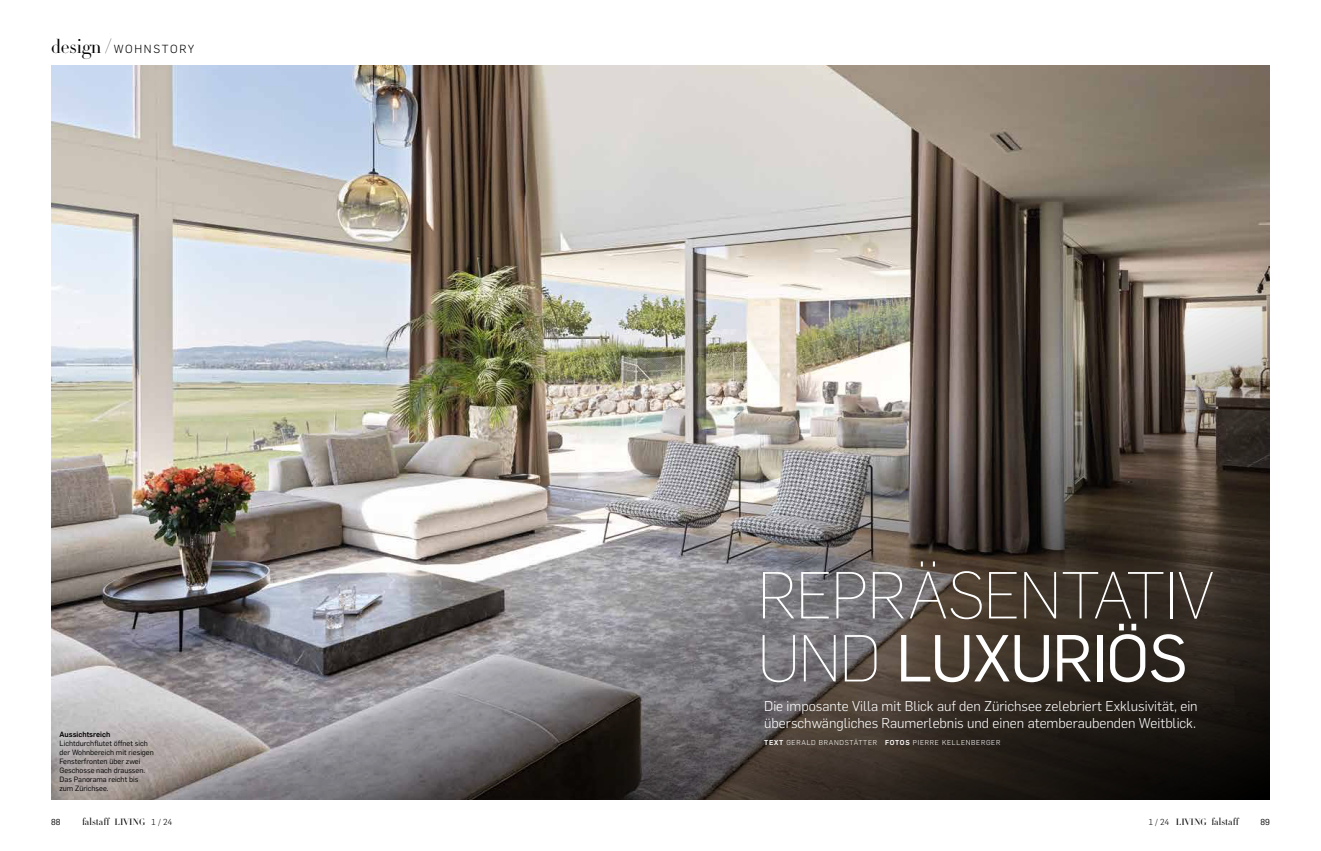
<style>
.page{position:relative;width:1321px;height:851px;background:#fff}
.page>*{position:absolute;margin:0;border:0;box-sizing:border-box;transform-origin:0 0}
.t1{font:200 65px/63px "Flama";letter-spacing:-.02em;color:#fff}
.t2{font:300 14px/17px "Flama";color:#fff}
.t3{font:300 11.5px "Flama";letter-spacing:.14em;color:#000}
.t4{font:300 10px "HTF Didot L24";letter-spacing:.01em;color:#000}
.t5{font:8.5px "Flama";color:#000}
.t6{font:7.5px/9px "Flama";color:#000}
.t7{font:500 7.5px "Flama";color:#000}
.t8{font:300 7px "Flama";letter-spacing:.1em;color:#fff}
.s1{font-family:"HTF Didot L24";font-size:19.2px}
.s2{font-weight:400}
.s3{font-weight:500}
.s4{font-size:9px}
.s5{font-family:"Flama";font-size:8.5px}
</style>
<div class="page">
<img style="left:51px;top:65px;width:1219px;height:734px">
<p class="t3" style="left:51px;top:41px;width:145px"><span class="s1">design/</span> WOHNSTORY</p>
<p class="t7" style="left:60px;top:728px;width:52px">Aussichtsreich</p>
<p class="t6" style="left:60px;top:738px;width:96px">Lichtdurchflutet öffnet sich der Wohnbereich mit riesigen<br>Fensterfronten über zwei<br>Geschosse nach draussen.<br>Das Panorama reicht bis zum Zürichsee.</p>
<h1 class="t1" style="left:757px;top:560px;width:458px">REPRÄSENTATIV<br>UND <span class="s2">LUXURIÖS</span></h1>
<p class="t2" style="left:764px;top:696px;width:435px">Die imposante Villa mit Blick auf den Zürichsee zelebriert Exklusivität, ein überschwängliches Raumerlebnis und einen atemberaubenden Weitblick.</p>
<p class="t8" style="left:764px;top:737px;width:238px"><span class="s3">TEXT</span> GERALD BRANDSTÄTTER <span class="s3">FOTOS</span> PIERRE KELLENBERGER</p>
<p class="t5" style="left:51px;top:816px;width:11px">88</p>
<p class="t4" style="left:82px;top:814px;width:92px">falstaff <span class="s4">LIVING</span> <span class="s5">1 / 24</span></p>
<p class="t4" style="left:1149px;top:814px;width:92px"><span class="s5">1 / 24</span> <span class="s4">LIVING</span> falstaff</p>
<p class="t5" style="left:1260px;top:816px;width:11px">89</p>
</div>
